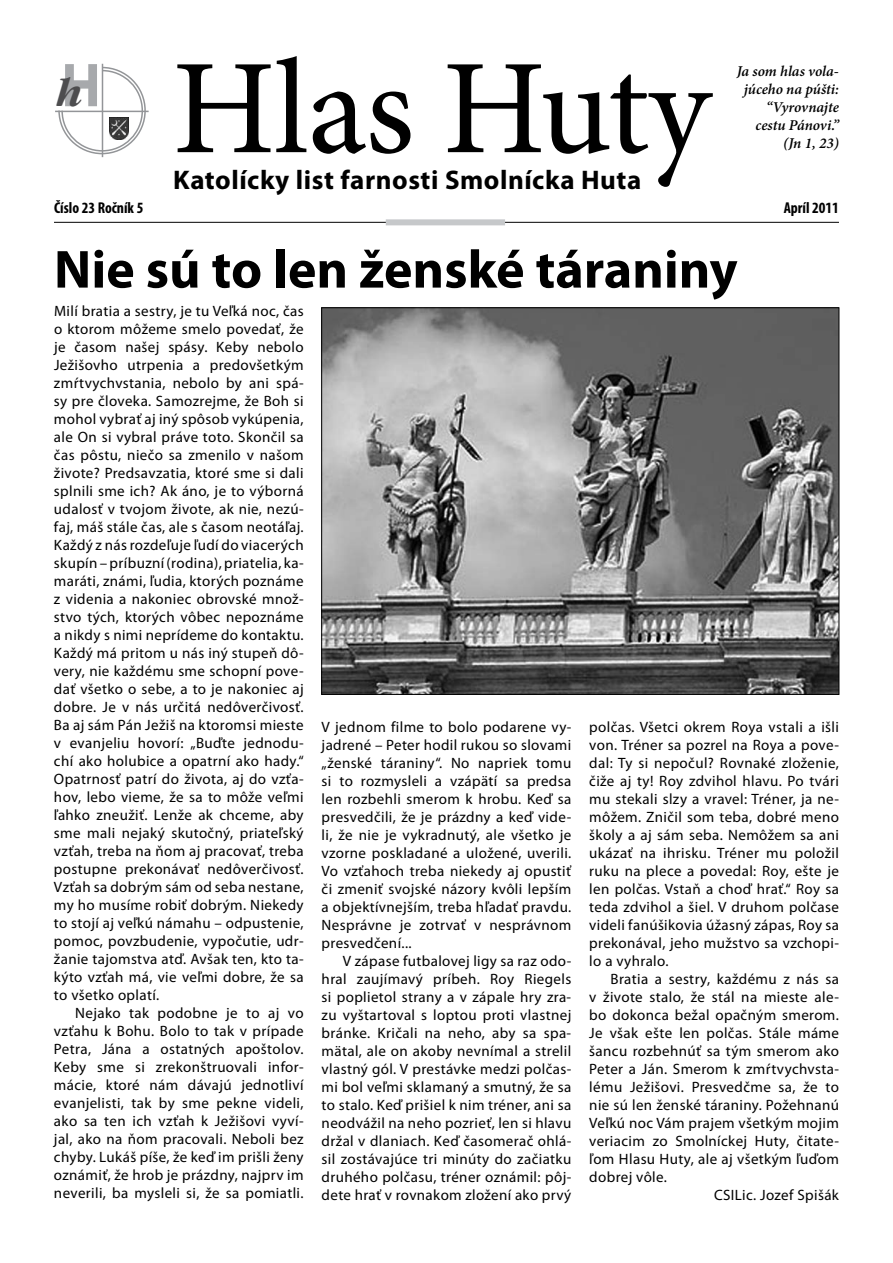
<style>
.page{position:relative;width:893px;height:1263px;background:#fff}
.page>*{position:absolute;margin:0;border:0;box-sizing:border-box;transform-origin:0 0}
.t1{font:135px "Minion Pro";letter-spacing:-.01em;color:#000}
.t2{font:700 54px "Myriad Pro";color:#000}
.t3{font:italic 700 40.5px "Garamond Itc TEE";color:#4d4d4f}
.t4{font:700 27px "Myriad Pro";letter-spacing:.02em;color:#000}
.t5{font:700 condensed 15.75px "Myriad Pro";color:#000}
.t6{font:15px/18px "Myriad Pro";letter-spacing:.025em;color:#000;text-align:justify}
.t7{font:italic 600 15px/18px "Minion Pro";letter-spacing:-.005em;color:#000;text-align:right}
.s1{font-family:"Myriad Pro";font-style:normal;font-size:62.55px;color:#a7a9ac}
</style>
<div class="page">
<hr style="left:54px;top:222px;width:785px;height:1px;background:#000">
<div style="left:386px;top:219px;width:119px;height:6px;background:#c6c8ca"></div>
<svg style="left:58px;top:66px;width:89px;height:89px"></svg>
<hr style="left:55px;top:111px;width:94px;height:1px;background:#939598">
<hr style="left:102px;top:64px;width:1px;height:93px;background:#939598">
<img style="left:323px;top:309px;width:514px;height:384px">
<h1 class="t1" style="left:172px;top:19px;width:539px">Hlas Huty</h1>
<h3 class="t3" style="left:56px;top:68px;width:46px">h<span class="s1">H</span></h3>
<p class="t7" style="left:737px;top:62px;width:104px">Ja som hlas vola&shy;júceho na púšti: “Vyrovnajte cestu Pánovi.” (Jn 1, 23)</p>
<h3 class="t4" style="left:173px;top:162px;width:469px">Katolícky list farnosti Smolnícka Huta</h3>
<p class="t5" style="left:54px;top:198px;width:91px">Číslo 23 Ročník 5</p>
<p class="t5" style="left:784px;top:198px;width:57px">Apríl 2011</p>
<h2 class="t2" style="left:54px;top:234px;width:685px">Nie sú to len ženské táraniny</h2>
<p class="t6" style="left:54px;top:301px;width:251px">Milí bratia a sestry, je tu Veľká noc, čas o ktorom môžeme smelo povedať, že je časom našej spásy. Keby nebolo Ježišovho utrpenia a predovšetkým zmŕtvychvstania, nebolo by ani spá&shy;sy pre človeka. Samozrejme, že Boh si mohol vybrať aj iný spôsob vykúpenia, ale On si vybral práve toto. Skončil sa čas pôstu, niečo sa zmenilo v našom živote? Predsavzatia, ktoré sme si dali splnili sme ich? Ak áno, je to výborná udalosť v tvojom živote, ak nie, nezú&shy;faj, máš stále čas, ale s časom neotáľaj.<br>Každý z nás rozdeľuje ľudí do viacerých skupín – príbuzní (rodina), priatelia, ka&shy;maráti, známi, ľudia, ktorých poznáme z videnia a nakoniec obrovské množ&shy;stvo tých, ktorých vôbec nepoznáme a nikdy s nimi neprídeme do kontaktu.<br>Každý má pritom u nás iný stupeň dô&shy;very, nie každému sme schopní pove&shy;dať všetko o sebe, a to je nakoniec aj dobre. Je v nás určitá nedôverčivosť.<br>Ba aj sám Pán Ježiš na ktoromsi mieste v evanjeliu hovorí: „Buďte jednodu&shy;chí ako holubice a opatrní ako hady.“ Opatrnosť patrí do života, aj do vzťa&shy;hov, lebo vieme, že sa to môže veľmi ľahko zneužiť. Lenže ak chceme, aby sme mali nejaký skutočný, priateľský vzťah, treba na ňom aj pracovať, treba postupne prekonávať nedôverčivosť.<br>Vzťah sa dobrým sám od seba nestane, my ho musíme robiť dobrým. Niekedy to stojí aj veľkú námahu – odpustenie, pomoc, povzbudenie, vypočutie, udr&shy;žanie tajomstva atď. Avšak ten, kto ta&shy;kýto vzťah má, vie veľmi dobre, že sa to všetko oplatí.</p>
<p class="t6" style="left:54px;top:1003px;width:251px;text-indent:21px">Nejako tak podobne je to aj vo vzťahu k Bohu. Bolo to tak v prípade Petra, Jána a ostatných apoštolov.<br>Keby sme si zrekonštruovali infor&shy;mácie, ktoré nám dávajú jednotliví evanjelisti, tak by sme pekne videli, ako sa ten ich vzťah k Ježišovi vyví&shy;jal, ako na ňom pracovali. Neboli bez chyby. Lukáš píše, že keď im prišli ženy oznámiť, že hrob je prázdny, najprv im neverili, ba mysleli si, že sa pomiatli.</p>
<p class="t6" style="left:322px;top:717px;width:251px">V jednom filme to bolo podarene vy&shy;jadrené – Peter hodil rukou so slovami „ženské táraniny“. No napriek tomu si to rozmysleli a vzápätí sa predsa len rozbehli smerom k hrobu. Keď sa presvedčili, že je prázdny a keď vide&shy;li, že nie je vykradnutý, ale všetko je vzorne poskladané a uložené, uverili.<br>Vo vzťahoch treba niekedy aj opustiť či zmeniť svojské názory kvôli lepším a objektívnejším, treba hľadať pravdu.<br>Nesprávne je zotrvať v nesprávnom presvedčení...</p>
<p class="t6" style="left:322px;top:951px;width:251px;text-indent:21px">V zápase futbalovej ligy sa raz odo&shy;hral zaujímavý príbeh. Roy Riegels si poplietol strany a v zápale hry zra&shy;zu vyštartoval s loptou proti vlastnej bránke. Kričali na neho, aby sa spa&shy;mätal, ale on akoby nevnímal a strelil vlastný gól. V prestávke medzi polčas&shy;mi bol veľmi sklamaný a smutný, že sa to stalo. Keď prišiel k nim tréner, ani sa neodvážil na neho pozrieť, len si hlavu držal v dlaniach. Keď časomerač ohlá&shy;sil zostávajúce tri minúty do začiatku druhého polčasu, tréner oznámil: pôj&shy;dete hrať v rovnakom zložení ako prvý</p>
<p class="t6" style="left:589px;top:717px;width:251px">polčas. Všetci okrem Roya vstali a išli von. Tréner sa pozrel na Roya a pove&shy;dal: Ty si nepočul? Rovnaké zloženie, čiže aj ty! Roy zdvihol hlavu. Po tvári mu stekali slzy a vravel: Tréner, ja ne&shy;môžem. Zničil som teba, dobré meno školy a aj sám seba. Nemôžem sa ani ukázať na ihrisku. Tréner mu položil ruku na plece a povedal: Roy, ešte je len polčas. Vstaň a choď hrať.“ Roy sa teda zdvihol a šiel. V druhom polčase videli fanúšikovia úžasný zápas, Roy sa prekonával, jeho mužstvo sa vzchopi&shy;lo a vyhralo.</p>
<p class="t6" style="left:611px;top:969px;width:230px">Bratia a sestry, každému z nás sa</p>
<p class="t6" style="left:589px;top:987px;width:251px">v živote stalo, že stál na mieste ale-</p>
<p class="t6" style="left:589px;top:1005px;width:251px">bo dokonca bežal opačným smerom.</p>
<p class="t6" style="left:589px;top:1023px;width:251px">Je však ešte len polčas. Stále máme</p>
<p class="t6" style="left:589px;top:1041px;width:251px">šancu rozbehnúť sa tým smerom ako</p>
<p class="t6" style="left:589px;top:1059px;width:251px">Peter a Ján. Smerom k zmŕtvychvsta-</p>
<p class="t6" style="left:589px;top:1077px;width:251px">lému Ježišovi. Presvedčme sa, že to</p>
<p class="t6" style="left:589px;top:1095px;width:251px">nie sú len ženské táraniny. Požehnanú</p>
<p class="t6" style="left:589px;top:1113px;width:251px">Veľkú noc Vám prajem všetkým mojim</p>
<p class="t6" style="left:589px;top:1131px;width:251px">veriacim zo Smolníckej Huty, čitate-</p>
<p class="t6" style="left:589px;top:1149px;width:251px">ľom Hlasu Huty, ale aj všetkým ľuďom</p>
<p class="t6" style="left:589px;top:1167px;width:79px">dobrej vôle.</p>
<p class="t6" style="left:714px;top:1185px;width:126px">CSILic. Jozef Spišák</p>
</div>
